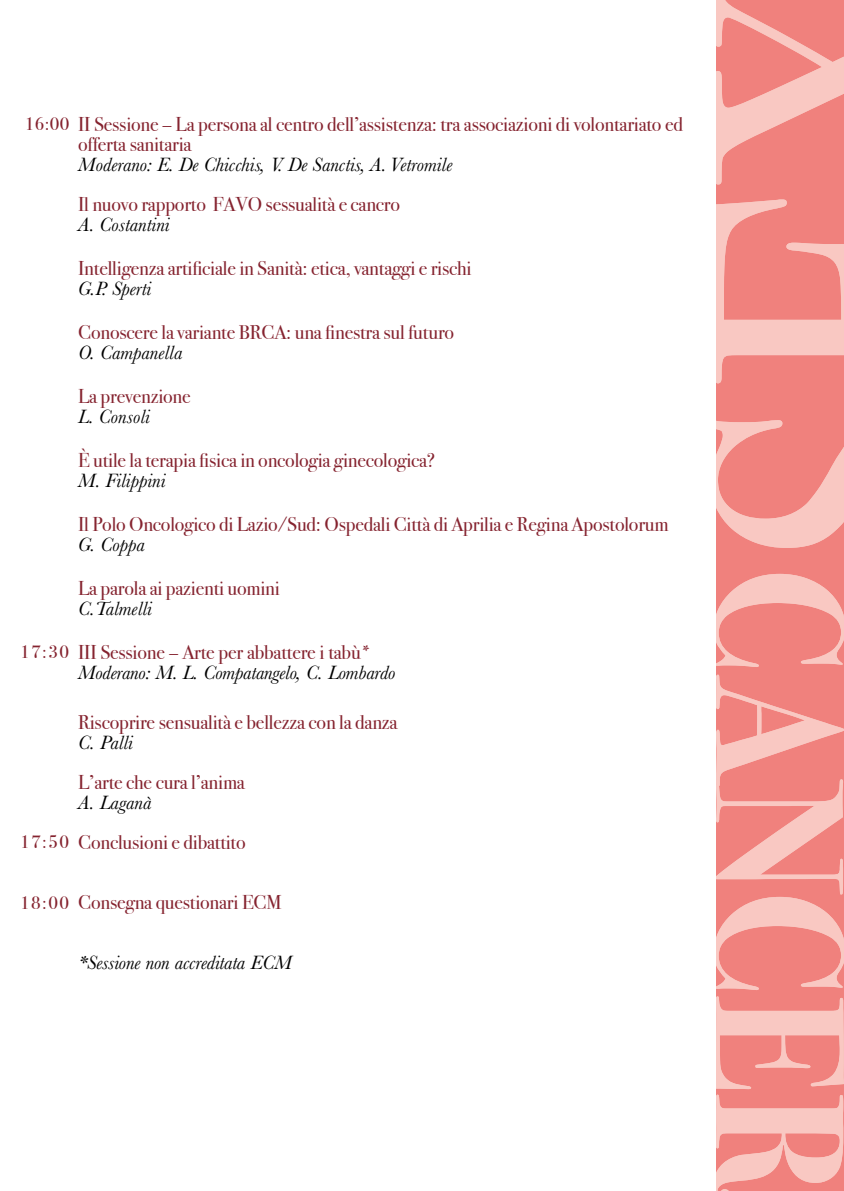
<style>
.page{position:relative;width:844px;height:1191px;background:#fff}
.page>*{position:absolute;margin:0;border:0;box-sizing:border-box;transform-origin:0 0}
.t1{font:20px/20px "Bodoni Svty Two ITCTT";letter-spacing:-.01em;color:#85232f}
.t2{font:italic 20px "Baskerville";color:#000}
.t3{font:18px "Bodoni Svty Two ITCTT";letter-spacing:.085em;color:#85232f}
</style>
<div class="page">
<div style="left:716px;top:0;width:128px;height:1191px;background:#f0817d"></div>
<svg style="left:716px;top:420px;width:128px;height:128px"></svg>
<svg style="left:716px;top:0;width:128px;height:384px"></svg>
<svg style="left:716px;top:574px;width:128px;height:93px"></svg>
<svg style="left:716px;top:674px;width:128px;height:316px"></svg>
<svg style="left:716px;top:996px;width:128px;height:195px"></svg>
<p class="t1" style="left:78px;top:114px;width:606px">II Sessione – La persona al centro dell’assistenza: tra associazioni di volontariato ed offerta sanitaria</p>
<p class="t2" style="left:78px;top:153px;width:376px">Moderano: E. De Chicchis, V. De Sanctis, A. Vetromile</p>
<p class="t1" style="left:78px;top:194px;width:323px">Il nuovo rapporto FAVO sessualità e cancro</p>
<p class="t2" style="left:78px;top:213px;width:93px">A. Costantini</p>
<p class="t1" style="left:78px;top:258px;width:395px">Intelligenza artificiale in Sanità: etica, vantaggi e rischi</p>
<p class="t2" style="left:78px;top:277px;width:75px">G.P. Sperti</p>
<p class="t1" style="left:78px;top:322px;width:377px">Conoscere la variante BRCA: una finestra sul futuro</p>
<p class="t2" style="left:78px;top:341px;width:106px">O. Campanella</p>
<p class="t1" style="left:78px;top:386px;width:114px">La prevenzione</p>
<p class="t2" style="left:78px;top:405px;width:73px">L. Consoli</p>
<p class="t1" style="left:78px;top:450px;width:358px">È utile la terapia fisica in oncologia ginecologica?</p>
<p class="t2" style="left:78px;top:469px;width:89px">M. Filippini</p>
<p class="t1" style="left:78px;top:514px;width:592px">Il Polo Oncologico di Lazio/Sud: Ospedali Città di Aprilia e Regina Apostolorum</p>
<p class="t2" style="left:78px;top:533px;width:68px">G. Coppa</p>
<p class="t1" style="left:78px;top:578px;width:203px">La parola ai pazienti uomini</p>
<p class="t2" style="left:78px;top:597px;width:75px">C.Talmelli</p>
<p class="t1" style="left:78px;top:642px;width:294px">III Sessione – Arte per abbattere i tabù*</p>
<p class="t2" style="left:78px;top:661px;width:319px">Moderano: M. L. Compatangelo, C. Lombardo</p>
<p class="t1" style="left:78px;top:712px;width:321px">Riscoprire sensualità e bellezza con la danza</p>
<p class="t2" style="left:78px;top:731px;width:56px">C. Palli</p>
<p class="t1" style="left:78px;top:772px;width:168px">L’arte che cura l’anima</p>
<p class="t2" style="left:78px;top:791px;width:75px">A. Laganà</p>
<p class="t1" style="left:78px;top:832px;width:169px">Conclusioni e dibattito</p>
<p class="t3" style="left:25px;top:113px;width:46px">16:00</p>
<p class="t3" style="left:20px;top:641px;width:51px">17:30</p>
<p class="t3" style="left:20px;top:831px;width:51px">17:50</p>
<p class="t3" style="left:20px;top:892px;width:51px">18:00</p>
<p class="t1" style="left:78px;top:892px;width:205px">Consegna questionari ECM</p>
<p class="t2" style="left:78px;top:951px;width:215px">*Sessione non accreditata ECM</p>
</div>
